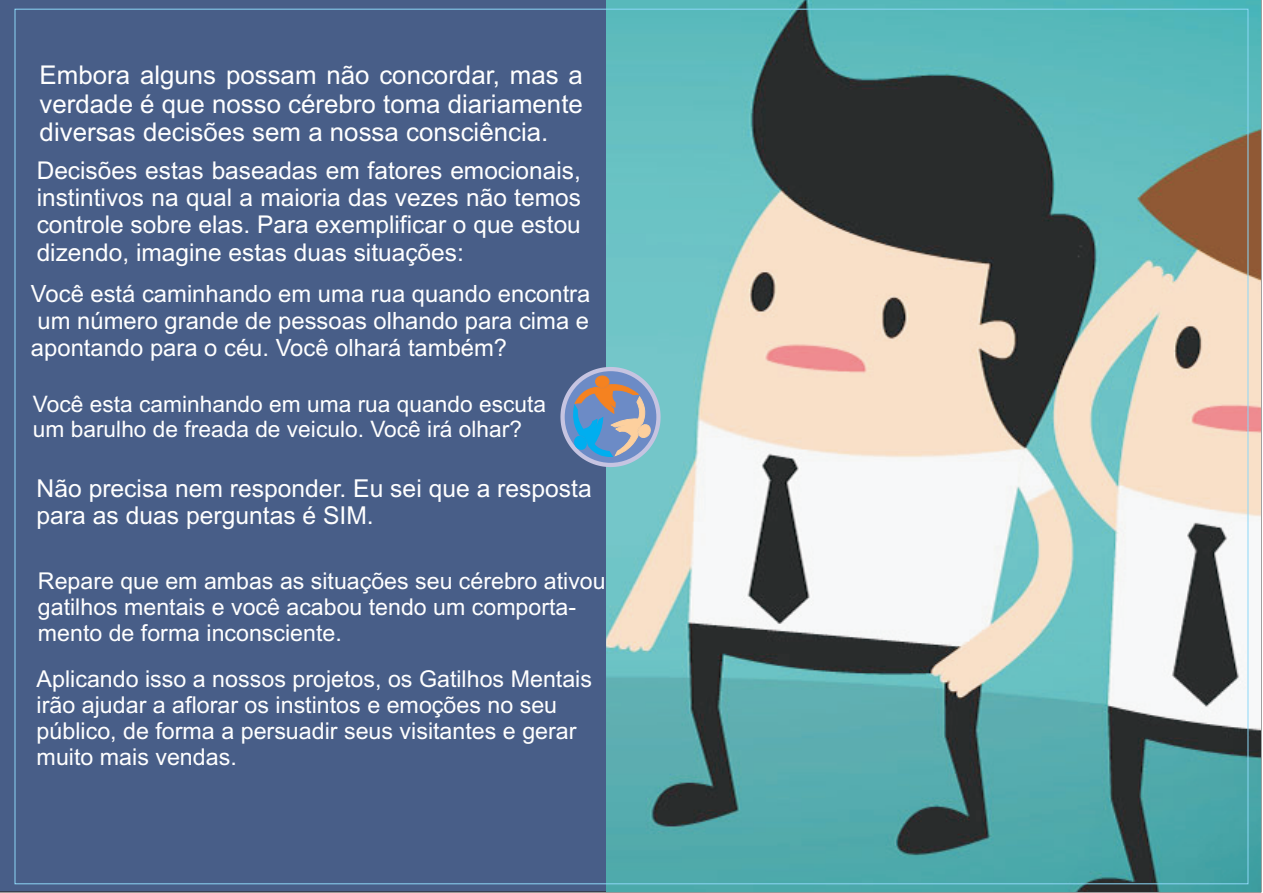
<style>
.page{position:relative;width:1263px;height:893px;background:#fff}
.page>*{position:absolute;margin:0;border:0;box-sizing:border-box;transform-origin:0 0}
.t1{font:25.8px/29px "Arial";color:#fff;text-align:justify}
.t2{font:24.6px/27.6px "Arial";color:#fff}
.t3{font:24.45px/27.3px "Arial";color:#fff;text-align:justify}
.t4{font:23.85px/26.5px "Arial";color:#fff;text-align:justify}
.t5{font:23.25px/26px "Arial";color:#fff}
.t6{font:23.1px/25.8px "Arial";color:#fff}
.t7{font:22.8px/25.3px "Arial";color:#fff}
</style>
<div class="page">
<div style="left:0;top:0;width:607px;height:892px;background:#485e88"></div>
<img style="left:607px;top:0;width:654px;height:892px">
<svg style="left:560px;top:367px;width:101px;height:100px"></svg>
<p class="t1" style="left:40px;top:63px;width:545px">Embora alguns possam não concordar, mas a verdade é que nosso cérebro toma diariamente diversas decisões sem a nossa consciência.</p>
<p class="t3" style="left:37px;top:159px;width:546px">Decisões estas baseadas em fatores emocionais, instintivos na qual a maioria das vezes não temos controle sobre elas. Para exemplificar o que estou dizendo, imagine estas duas situações:</p>
<p class="t4" style="left:31px;top:283px;width:561px">Você está caminhando em uma rua quando encontra um número grande de pessoas olhando para cima e apontando para o céu. Você olhará também?</p>
<p class="t7" style="left:33px;top:393px;width:515px">Você esta caminhando em uma rua quando escuta um barulho de freada de veiculo. Você irá olhar?</p>
<p class="t2" style="left:37px;top:476px;width:557px">Não precisa nem responder. Eu sei que a resposta para as duas perguntas é SIM.</p>
<p class="t6" style="left:38px;top:571px;width:569px">Repare que em ambas as situações seu cérebro ativou gatilhos mentais e você acabou tendo um comporta&shy;mento de forma inconsciente.</p>
<p class="t5" style="left:37px;top:668px;width:557px">Aplicando isso a nossos projetos, os Gatilhos Mentais irão ajudar a aflorar os instintos e emoções no seu público, de forma a persuadir seus visitantes e gerar muito mais vendas.</p>
</div>
